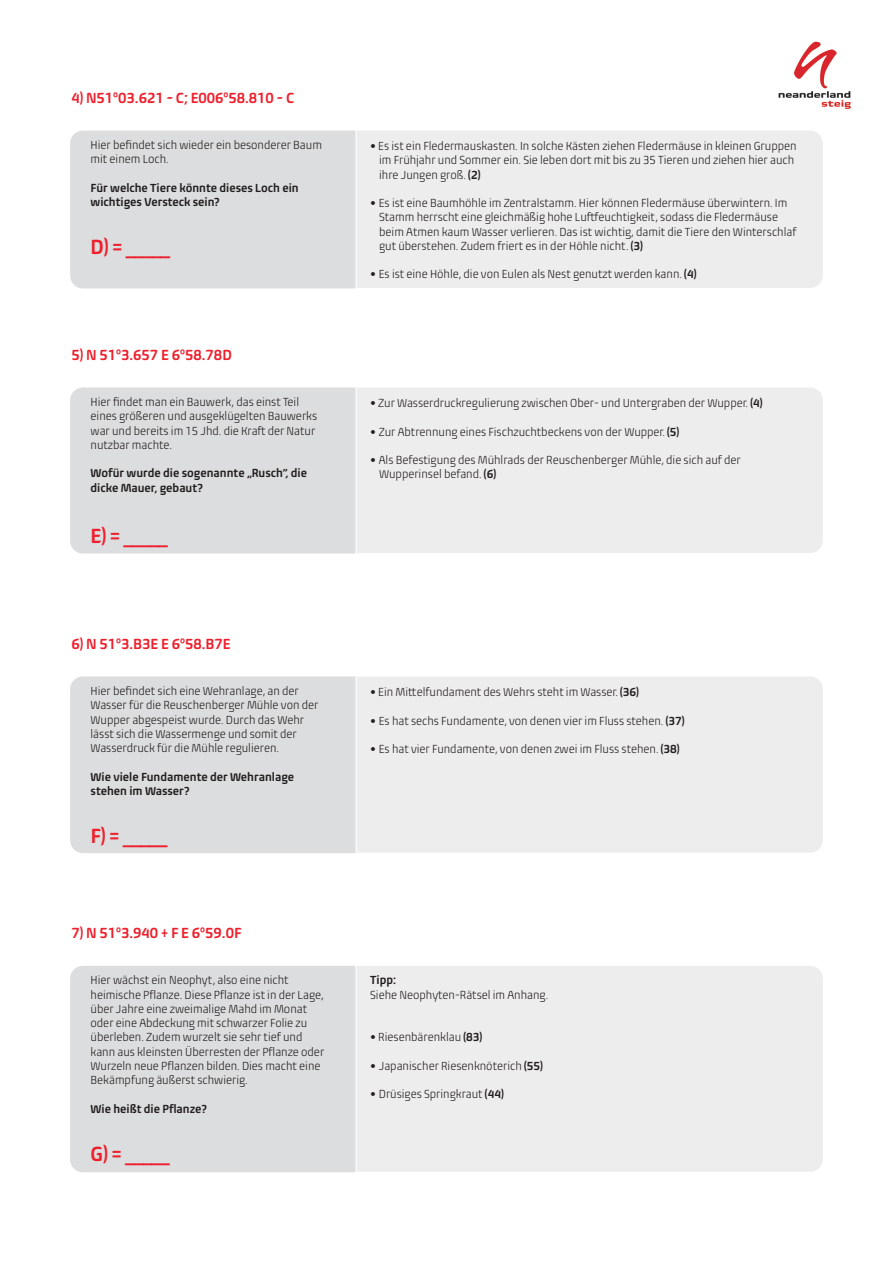
<style>
.page{position:relative;width:893px;height:1263px;background:#fff}
.page>*{position:absolute;margin:0;border:0;box-sizing:border-box;transform-origin:0 0}
.t1{font:600 condensed 21px "Biome Pro";color:#ee202d}
.t2{font:600 condensed 15px "Biome Pro";color:#ee202d}
.t3{font:300 condensed 12px/14.2px "Biome Pro";color:#231f20}
.t4{font:600 condensed 12px/14.2px "Biome Pro";color:#231f20}
.s1{font-family:"DIN Bold Alternate";font-weight:400;font-stretch:normal}
.s2{font-weight:600}
</style>
<div class="page">
<div style="left:70px;top:131px;width:285px;height:157px;background:#dcddde"></div>
<div style="left:357px;top:131px;width:466px;height:157px;background:#ededed"></div>
<div style="left:70px;top:387px;width:285px;height:166px;background:#dcddde"></div>
<div style="left:357px;top:388px;width:466px;height:165px;background:#ededed"></div>
<div style="left:70px;top:676px;width:285px;height:177px;background:#dcddde"></div>
<div style="left:357px;top:677px;width:466px;height:176px;background:#ededed"></div>
<div style="left:70px;top:966px;width:285px;height:206px;background:#dcddde"></div>
<div style="left:357px;top:966px;width:466px;height:206px;background:#ededed"></div>
<img style="left:778px;top:41px;width:73px;height:68px">
<p class="t2" style="left:71px;top:89px;width:224px">4) N51°03.621 - C; E006°58.810 - C</p>
<p class="t3" style="left:91px;top:138px;width:233px">Hier befindet sich wieder ein besonderer Baum mit einem Loch.</p>
<p class="t4" style="left:91px;top:181px;width:210px">Für welche Tiere könnte dieses Loch ein wichtiges Versteck sein?</p>
<h1 class="t1" style="left:91px;top:234px;width:81px">D) = _____</h1>
<p class="t2" style="left:71px;top:345px;width:162px">5) N 51°3.657 E 6°58.78D</p>
<p class="t3" style="left:91px;top:395px;width:228px">Hier findet man ein Bauwerk, das einst Teil eines größeren und ausgeklügelten Bauwerks war und bereits im 15 Jhd. die Kraft der Natur nutzbar machte.</p>
<p class="t4" style="left:91px;top:466px;width:218px">Wofür wurde die sogenannte „Rusch“, die dicke Mauer, gebaut?</p>
<h1 class="t1" style="left:91px;top:523px;width:79px">E) = _____</h1>
<p class="t2" style="left:71px;top:634px;width:161px">6) N 51°3.B3E E 6°58.B7E</p>
<p class="t3" style="left:91px;top:684px;width:229px">Hier befindet sich eine Wehranlage, an der Wasser für die Reuschenberger Mühle von der Wupper abgespeist wurde. Durch das Wehr lässt sich die Wassermenge und somit der Wasserdruck für die Mühle regulieren.</p>
<p class="t4" style="left:91px;top:769px;width:205px">Wie viele Fundamente der Wehranlage stehen im Wasser?</p>
<h1 class="t1" style="left:91px;top:823px;width:78px">F) = _____</h1>
<p class="t2" style="left:71px;top:924px;width:171px">7) N 51°3.940 + F E 6°59.0F</p>
<p class="t3" style="left:91px;top:973px;width:235px">Hier wächst ein Neophyt, also eine nicht heimische Pflanze. Diese Pflanze ist in der Lage, über Jahre eine zweimalige Mahd im Monat oder eine Abdeckung mit schwarzer Folie zu überleben. Zudem wurzelt sie sehr tief und kann aus kleinsten Überresten der Pflanze oder Wurzeln neue Pflanzen bilden. Dies macht eine Bekämpfung äußerst schwierig.</p>
<p class="t4" style="left:91px;top:1101px;width:118px">Wie heißt die Pflanze?</p>
<h1 class="t1" style="left:91px;top:1141px;width:80px">G) = _____</h1>
<p class="t3" style="left:379px;top:139px;width:419px;text-indent:-9px"><span class="s1">•</span> Es ist ein Fledermauskasten. In solche Kästen ziehen Fledermäuse in kleinen Gruppen im Frühjahr und Sommer ein. Sie leben dort mit bis zu 35 Tieren und ziehen hier auch ihre Jungen groß. <span class="s2">(2)</span></p>
<p class="t3" style="left:379px;top:196px;width:419px;text-indent:-9px"><span class="s1">•</span> Es ist eine Baumhöhle im Zentralstamm. Hier können Fledermäuse überwintern. Im Stamm herrscht eine gleichmäßig hohe Luftfeuchtigkeit, sodass die Fledermäuse beim Atmen kaum Wasser verlieren. Das ist wichtig, damit die Tiere den Winterschlaf gut überstehen. Zudem friert es in der Höhle nicht. <span class="s2">(3)</span></p>
<p class="t3" style="left:370px;top:267px;width:328px"><span class="s1">•</span> Es ist eine Höhle, die von Eulen als Nest genutzt werden kann. <span class="s2">(4)</span></p>
<p class="t3" style="left:370px;top:396px;width:394px"><span class="s1">•</span> Zur Wasserdruckregulierung zwischen Ober- und Untergraben der Wupper. <span class="s2">(4)</span></p>
<p class="t3" style="left:370px;top:424px;width:311px"><span class="s1">•</span> Zur Abtrennung eines Fischzuchtbeckens von der Wupper. <span class="s2">(5)</span></p>
<p class="t3" style="left:379px;top:453px;width:363px;text-indent:-9px"><span class="s1">•</span> Als Befestigung des Mühlrads der Reuschenberger Mühle, die sich auf der<br>Wupperinsel befand. <span class="s2">(6)</span></p>
<p class="t3" style="left:370px;top:685px;width:270px"><span class="s1">•</span> Ein Mittelfundament des Wehrs steht im Wasser. <span class="s2">(36)</span></p>
<p class="t3" style="left:370px;top:713px;width:316px"><span class="s1">•</span> Es hat sechs Fundamente, von denen vier im Fluss stehen. <span class="s2">(37)</span></p>
<p class="t3" style="left:370px;top:742px;width:311px"><span class="s1">•</span> Es hat vier Fundamente, von denen zwei im Fluss stehen. <span class="s2">(38)</span></p>
<p class="t4" style="left:370px;top:973px;width:27px">Tipp:</p>
<p class="t3" style="left:370px;top:987px;width:180px">Siehe Neophyten-Rätsel im Anhang.</p>
<p class="t3" style="left:370px;top:1030px;width:114px"><span class="s1">•</span> Riesenbärenklau <span class="s2">(83)</span></p>
<p class="t3" style="left:370px;top:1058px;width:174px"><span class="s1">•</span> Japanischer Riesenknöterich <span class="s2">(55)</span></p>
<p class="t3" style="left:370px;top:1087px;width:135px"><span class="s1">•</span> Drüsiges Springkraut <span class="s2">(44)</span></p>
</div>
